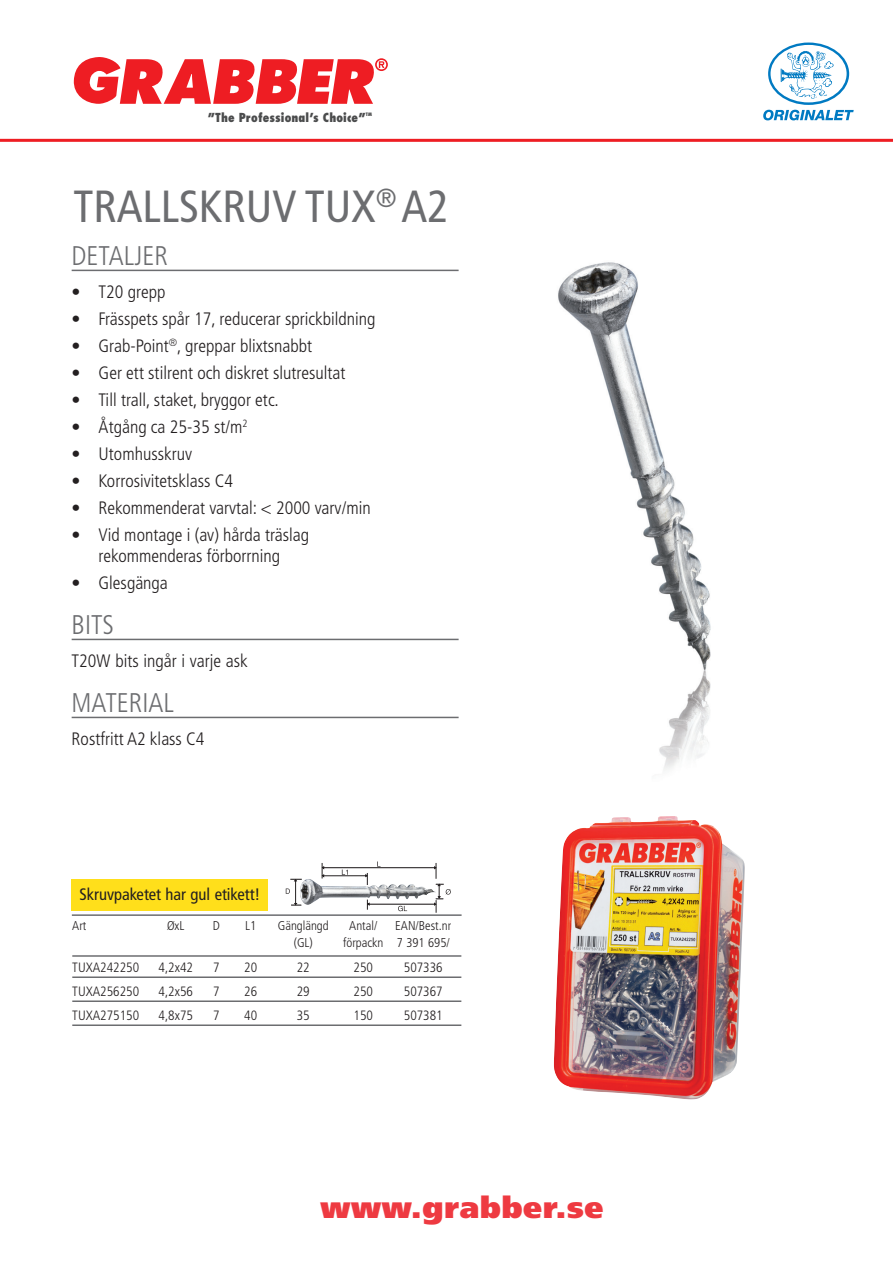
<style>
.page{position:relative;width:893px;height:1263px;background:#fff}
.page>*{position:absolute;margin:0;border:0;box-sizing:border-box;transform-origin:0 0}
.t1{font:condensed 45px "Frutiger LT Std";color:#6c6d70}
.t2{font:900 30px "Frutiger LT Std";letter-spacing:.02em;color:#ee3a41}
.t3{font:300 condensed 27px "Frutiger LT Std";color:#6c6d70}
.t4{font:300 condensed 18px/21px "Frutiger LT Std";color:#231f20;text-align:center}
.t5{font:condensed 16.65px "Frutiger LT Std";color:#231f20}
.t6{font:300 condensed 13.5px "Frutiger LT Std";color:#231f20}
.t7{font:300 condensed 12.75px "Frutiger LT Std";color:#231f20}
.t8{font:800 condensed 12.15px "Futura Std";letter-spacing:.01em;color:#4b4c4d}
.t9{font:800 condensed 4.65px "Futura Std";color:#4b4c4d}
</style>
<div class="page">
<svg style="left:768px;top:43px;width:81px;height:62px"></svg>
<div style="left:770px;top:45px;width:77px;height:57px;background:#fff;border-radius:50%"></div>
<svg style="left:781px;top:51px;width:53px;height:48px"></svg>
<svg style="left:763px;top:110px;width:91px;height:10px"></svg>
<hr style="left:72px;top:270px;width:387px;height:1px;background:#6c6d70">
<hr style="left:72px;top:639px;width:387px;height:1px;background:#6c6d70">
<hr style="left:72px;top:717px;width:387px;height:1px;background:#6c6d70">
<hr style="left:0;top:139px;width:893px;height:3px;background:#ee1d23">
<svg style="left:74px;top:57px;width:314px;height:47px"></svg>
<hr style="left:72px;top:914px;width:390px;height:2px;background:#6c6d70">
<div style="left:72px;top:879px;width:196px;height:32px;background:#ffdf1b"></div>
<hr style="left:72px;top:955px;width:389px;height:2px;background:#6c6d70">
<hr style="left:72px;top:976px;width:389px;height:2px;background:#6c6d70">
<hr style="left:72px;top:1000px;width:389px;height:2px;background:#6c6d70">
<hr style="left:72px;top:1024px;width:389px;height:2px;background:#6c6d70">
<img style="left:302px;top:879px;width:20px;height:26px">
<svg style="left:286px;top:879px;width:16px;height:27px"></svg>
<svg style="left:322px;top:861px;width:129px;height:52px"></svg>
<img style="left:558px;top:262px;width:153px;height:509px">
<img style="left:554px;top:816px;width:191px;height:283px">
<p class="t8" style="left:208px;top:110px;width:160px">”The Professional’s Choice”</p>
<p class="t9" style="left:366px;top:111px;width:8px">TM</p>
<h1 class="t1" style="left:73px;top:180px;width:377px">TRALLSKRUV TUX<sup>®</sup> A2</h1>
<h3 class="t3" style="left:72px;top:241px;width:98px">DETALJER</h3>
<p class="t4" style="left:72px;top:282px;width:95px">• T20 grepp</p>
<p class="t4" style="left:72px;top:309px;width:305px">• Frässpets spår 17, reducerar sprickbildning</p>
<p class="t4" style="left:72px;top:336px;width:242px">• Grab-Point<sup>®</sup>, greppar blixtsnabbt</p>
<p class="t4" style="left:72px;top:363px;width:275px">• Ger ett stilrent och diskret slutresultat</p>
<p class="t4" style="left:72px;top:390px;width:209px">• Till trall, staket, bryggor etc.</p>
<p class="t4" style="left:72px;top:417px;width:177px">• Åtgång ca 25-35 st/m<sup>2</sup></p>
<p class="t4" style="left:72px;top:444px;width:122px">• Utomhusskruv</p>
<p class="t4" style="left:72px;top:471px;width:163px">• Korrosivitetsklass C4</p>
<p class="t4" style="left:72px;top:498px;width:301px">• Rekommenderat varvtal: &lt; 2000 varv/min</p>
<p class="t4" style="left:72px;top:525px;width:239px">• Vid montage i (av) hårda träslag rekommenderas förborrning</p>
<p class="t4" style="left:72px;top:573px;width:98px">• Glesgänga</p>
<h3 class="t3" style="left:72px;top:610px;width:44px">BITS</h3>
<p class="t4" style="left:72px;top:651px;width:178px">T20W bits ingår i varje ask</p>
<h3 class="t3" style="left:72px;top:688px;width:104px">MATERIAL</h3>
<p class="t4" style="left:72px;top:729px;width:134px">Rostfritt A2 klass C4</p>
<p class="t5" style="left:79px;top:885px;width:183px">Skruvpaketet har gul etikett!</p>
<p class="t7" style="left:72px;top:918px;width:16px">Art</p>
<p class="t7" style="left:167px;top:918px;width:19px">ØxL</p>
<p class="t7" style="left:213px;top:918px;width:9px">D</p>
<p class="t7" style="left:245px;top:918px;width:13px">L1</p>
<p class="t7" style="left:278px;top:918px;width:53px">Gänglängd</p>
<p class="t7" style="left:349px;top:918px;width:30px">Antal/</p>
<p class="t7" style="left:395px;top:918px;width:57px">EAN/Best.nr</p>
<p class="t7" style="left:294px;top:935px;width:21px">(GL)</p>
<p class="t7" style="left:343px;top:935px;width:108px">förpackn 7 391 695/</p>
<p class="t6" style="left:72px;top:960px;width:68px">TUXA242250</p>
<p class="t6" style="left:159px;top:960px;width:36px">4,2x42</p>
<p class="t6" style="left:213px;top:960px;width:8px">7</p>
<p class="t6" style="left:244px;top:960px;width:14px">20</p>
<p class="t6" style="left:297px;top:960px;width:14px">22</p>
<p class="t6" style="left:354px;top:960px;width:21px">250</p>
<p class="t6" style="left:404px;top:960px;width:40px">507336</p>
<p class="t6" style="left:72px;top:984px;width:68px">TUXA256250</p>
<p class="t6" style="left:159px;top:984px;width:36px">4,2x56</p>
<p class="t6" style="left:213px;top:984px;width:8px">7</p>
<p class="t6" style="left:244px;top:984px;width:14px">26</p>
<p class="t6" style="left:297px;top:984px;width:14px">29</p>
<p class="t6" style="left:354px;top:984px;width:21px">250</p>
<p class="t6" style="left:404px;top:984px;width:40px">507367</p>
<p class="t6" style="left:72px;top:1008px;width:68px">TUXA275150</p>
<p class="t6" style="left:159px;top:1008px;width:36px">4,8x75</p>
<p class="t6" style="left:213px;top:1008px;width:8px">7</p>
<p class="t6" style="left:244px;top:1008px;width:14px">40</p>
<p class="t6" style="left:297px;top:1008px;width:14px">35</p>
<p class="t6" style="left:354px;top:1008px;width:21px">150</p>
<p class="t6" style="left:404px;top:1008px;width:40px">507381</p>
<h2 class="t2" style="left:321px;top:1189px;width:284px">www.grabber.se</h2>
</div>
